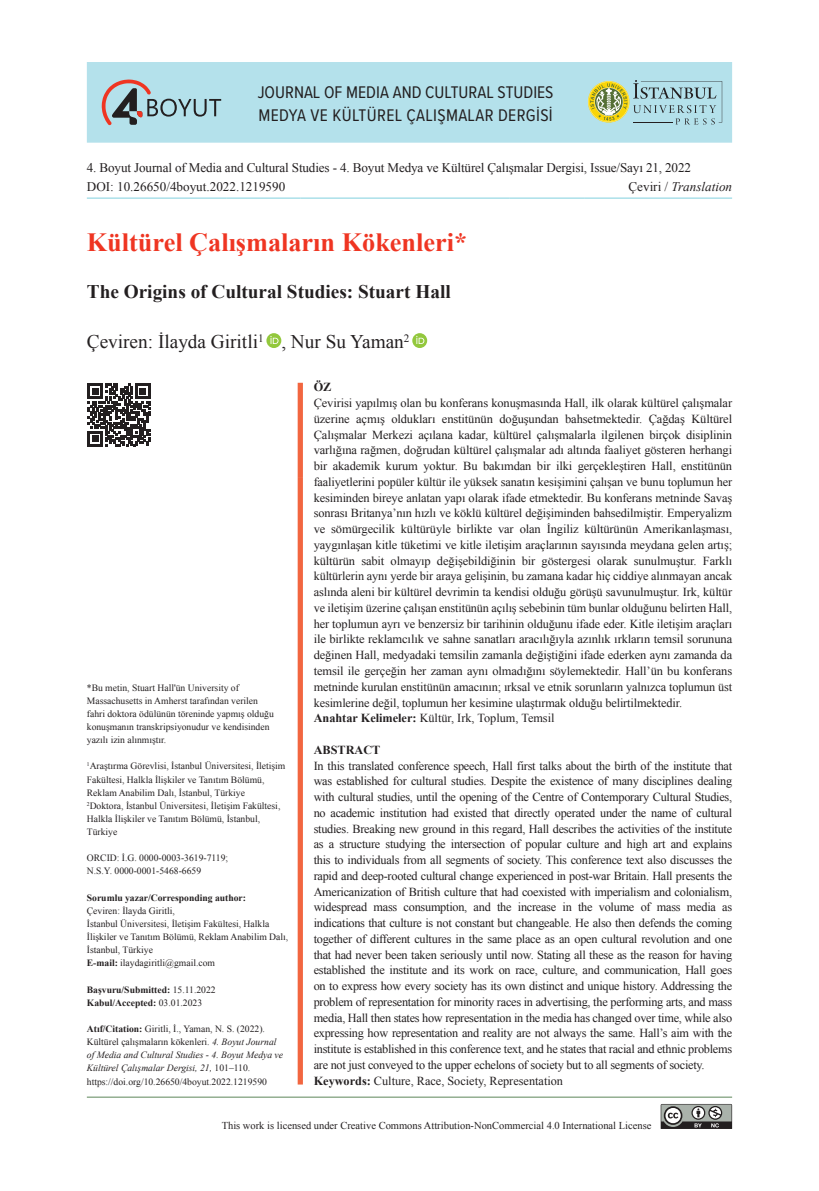
<style>
.page{position:relative;width:819px;height:1191px;background:#fff}
.page>*{position:absolute;margin:0;border:0;box-sizing:border-box;transform-origin:0 0}
.t1{font:700 26.25px "Times New Roman";color:#ef3522}
.t2{font:700 19.25px "Times New Roman";color:#231f20}
.t3{font:19.25px "Times New Roman";color:#231f20}
.t4{font:17.5px/22.8px "Proxima Nova Cond";color:#231f20}
.t5{font:13.12px/19.1px "Times New Roman";letter-spacing:-.01em;color:#231f20}
.t6{font:italic 13.12px "Times New Roman";color:#231f20}
.t7{font:12.25px/15.8px "Times New Roman";letter-spacing:-.01em;color:#231f20}
.t8{font:700 12.25px "Times New Roman";color:#231f20}
.t9{font:10.5px "Times New Roman";color:#231f20}
.t10{font:9.62px/13.1px "Times New Roman";color:#231f20}
.t11{font:700 9.62px/13.1px "Times New Roman";color:#231f20}
.s1{font-style:normal}
.s2{font-weight:700}
.s3{font-weight:400}
.s4{font-style:italic}
</style>
<div class="page">
<div style="left:87px;top:62px;width:645px;height:81px;background:#b4e1eb"></div>
<div style="left:297px;top:383px;width:6px;height:94px;background:#f26640"></div>
<div style="left:297px;top:477px;width:6px;height:607px;background:#f26640"></div>
<hr style="left:87px;top:198px;width:139px;height:1px;background:#80d1de">
<hr style="left:226px;top:198px;width:74px;height:1px;background:#80d1de">
<hr style="left:300px;top:198px;width:209px;height:1px;background:#80d1de">
<hr style="left:509px;top:198px;width:75px;height:1px;background:#80d1de">
<hr style="left:584px;top:198px;width:148px;height:1px;background:#80d1de">
<svg style="left:102px;top:79px;width:119px;height:46px;background:#a1b9bf"></svg>
<svg style="left:588px;top:80px;width:134px;height:45px;background:#aac7b6"></svg>
<svg style="left:266px;top:333px;width:15px;height:15px"></svg>
<svg style="left:270px;top:336px;width:8px;height:8px"></svg>
<div style="left:412px;top:333px;width:15px;height:15px;background:#93c83d;border-radius:50%"></div>
<svg style="left:416px;top:336px;width:8px;height:8px"></svg>
<svg style="left:88px;top:384px;width:62px;height:62px"></svg>
<hr style="left:87px;top:1096px;width:645px;height:1px;background:#5d875a">
<svg style="left:660px;top:1104px;width:72px;height:25px;background:#818280"></svg>
<h3 class="t4" style="left:258px;top:80px;width:297px">JOURNAL OF MEDIA AND CULTURAL STUDIES<br>MEDYA VE KÜLTÜREL ÇALIŞMALAR DERGİSİ</h3>
<p class="t5" style="left:87px;top:157px;width:605px">4. Boyut Journal of Media and Cultural Studies - 4. Boyut Medya ve Kültürel Çalışmalar Dergisi, Issue/Sayı 21, 2022<br>DOI: 10.26650/4boyut.2022.1219590</p>
<p class="t6" style="left:628px;top:177px;width:105px"><span class="s1">Ç eviri /</span> Translation</p>
<h1 class="t1" style="left:87px;top:224px;width:382px">Kültürel Çalışmaların Kökenleri*</h1>
<h2 class="t2" style="left:87px;top:279px;width:365px">The Origins of Cultural Studies: Stuart Hall</h2>
<h2 class="t3" style="left:87px;top:329px;width:324px">Çeviren: İlayda Giritli<sup>1</sup> , Nur Su Yaman<sup>2</sup></h2>
<p class="t8" style="left:314px;top:379px;width:19px">ÖZ</p>
<p class="t7" style="left:314px;top:395px;width:420px">Çevirisi yapılmış olan bu konferans konuşmasında Hall, ilk olarak kültürel çalışmalar üzerine açmış oldukları enstitünün doğuşundan bahsetmektedir. Çağdaş Kültürel Çalışmalar Merkezi açılana kadar, kültürel çalışmalarla ilgilenen birçok disiplinin varlığına rağmen, doğrudan kültürel çalışmalar adı altında faaliyet gösteren herhangi bir akademik kurum yoktur. Bu bakımdan bir ilki gerçekleştiren Hall, enstitünün faaliyetlerini popüler kültür ile yüksek sanatın kesişimini çalışan ve bunu toplumun her kesiminden bireye anlatan yapı olarak ifade etmektedir. Bu konferans metninde Savaş sonrası Britanya’nın hızlı ve köklü kültürel değişiminden bahsedilmiştir. Emperyalizm ve sömürgecilik kültürüyle birlikte var olan İngiliz kültürünün Amerikanlaşması, yaygınlaşan kitle tüketimi ve kitle iletişim araçlarının sayısında meydana gelen artış; kültürün sabit olmayıp değişebildiğinin bir göstergesi olarak sunulmuştur. Farklı kültürlerin aynı yerde bir araya gelişinin, bu zamana kadar hiç ciddiye alınmayan ancak aslında aleni bir kültürel devrimin ta kendisi olduğu görüşü savunulmuştur. Irk, kültür ve iletişim üzerine çalışan enstitünün açılış sebebinin tüm bunlar olduğunu belirten Hall, her toplumun ayrı ve benzersiz bir tarihinin olduğunu ifade eder. Kitle iletişim araçları ile birlikte reklamcılık ve sahne sanatları aracılığıyla azınlık ırkların temsil sorununa değinen Hall, medyadaki temsilin zamanla değiştiğini ifade ederken aynı zamanda da temsil ile gerçeğin her zaman aynı olmadığını söylemektedir. Hall’ün bu konferans metninde kurulan enstitünün amacının; ırksal ve etnik sorunların yalnızca toplumun üst kesimlerine değil, toplumun her kesimine ulaştırmak olduğu belirtilmektedir.<br><span class="s2">Anahtar Kelimeler:</span> Kültür, Irk, Toplum, Temsil</p>
<p class="t8" style="left:314px;top:741px;width:68px">ABSTRACT</p>
<p class="t7" style="left:314px;top:757px;width:420px">In this translated conference speech, Hall first talks about the birth of the institute that was established for cultural studies. Despite the existence of many disciplines dealing with cultural studies, until the opening of the Centre of Contemporary Cultural Studies, no academic institution had existed that directly operated under the name of cultural studies. Breaking new ground in this regard, Hall describes the activities of the institute as a structure studying the intersection of popular culture and high art and explains this to individuals from all segments of society. This conference text also discusses the rapid and deep-rooted cultural change experienced in post-war Britain. Hall presents the Americanization of British culture that had coexisted with imperialism and colonialism, widespread mass consumption, and the increase in the volume of mass media as indications that culture is not constant but changeable. He also then defends the coming together of different cultures in the same place as an open cultural revolution and one that had never been taken seriously until now. Stating all these as the reason for having established the institute and its work on race, culture, and communication, Hall goes on to express how every society has its own distinct and unique history. Addressing the problem of representation for minority races in advertising, the performing arts, and mass media, Hall then states how representation in the media has changed over time, while also expressing how representation and reality are not always the same. Hall’s aim with the institute is established in this conference text, and he states that racial and ethnic problems are not just conveyed to the upper echelons of society but to all segments of society.<br><span class="s2">Keywords:</span> Culture, Race, Society, Representation</p>
<p class="t9" style="left:222px;top:1118px;width:431px">This work is licensed under Creative Commons Attribution-NonCommercial 4.0 International License</p>
<p class="t10" style="left:87px;top:680px;width:188px">*Bu metin, Stuart Hall'ün University of Massachusetts in Amherst tarafından verilen fahri doktora ödülünün töreninde yapmış olduğu konuşmanın transkripsiyonudur ve kendisinden yazılı izin alınmıştır.</p>
<p class="t10" style="left:87px;top:759px;width:200px"><sup>1</sup>Araştırma Görevlisi, İstanbul Üniversitesi, İletişim Fakültesi, Halkla İlişkiler ve Tanıtım Bölümü, Reklam Anabilim Dalı, İstanbul, Türkiye<br><sup>2</sup>Doktora, İstanbul Üniversitesi, İletişim Fakültesi, Halkla İlişkiler ve Tanıtım Bölümü, İstanbul, Türkiye</p>
<p class="t10" style="left:87px;top:851px;width:143px">ORCID: İ.G. 0000-0003-3619-7119;<br>N.S.Y. 0000-0001-5468-6659</p>
<p class="t11" style="left:87px;top:890px;width:161px">Sorumlu yazar/Corresponding author:</p>
<p class="t10" style="left:87px;top:904px;width:203px">Çeviren: İlayda Giritli,<br>İstanbul Üniversitesi, İletişim Fakültesi, Halkla İlişkiler ve Tanıtım Bölümü, Reklam Anabilim Dalı, İstanbul, Türkiye<br><span class="s2">E-mail:</span> ilaydagiritli@gmail.com</p>
<p class="t11" style="left:87px;top:982px;width:130px">Başvuru/Submitted: <span class="s3">15.11.2022<br></span>Kabul/Accepted: <span class="s3">03.01.2023</span></p>
<p class="t10" style="left:87px;top:1022px;width:198px"><span class="s2">Atıf/Citation:</span> Giritli, İ., Yaman, N. S. (2022).<br>Kültürel çalışmaların kökenleri. <span class="s4">4. Boyut Journal of Media and Cultural Studies - 4. Boyut Medya ve Kültürel Çalışmalar Dergisi, 21,</span> 101–110. https://doi.org/10.26650/4boyut.2022.1219590</p>
</div>
